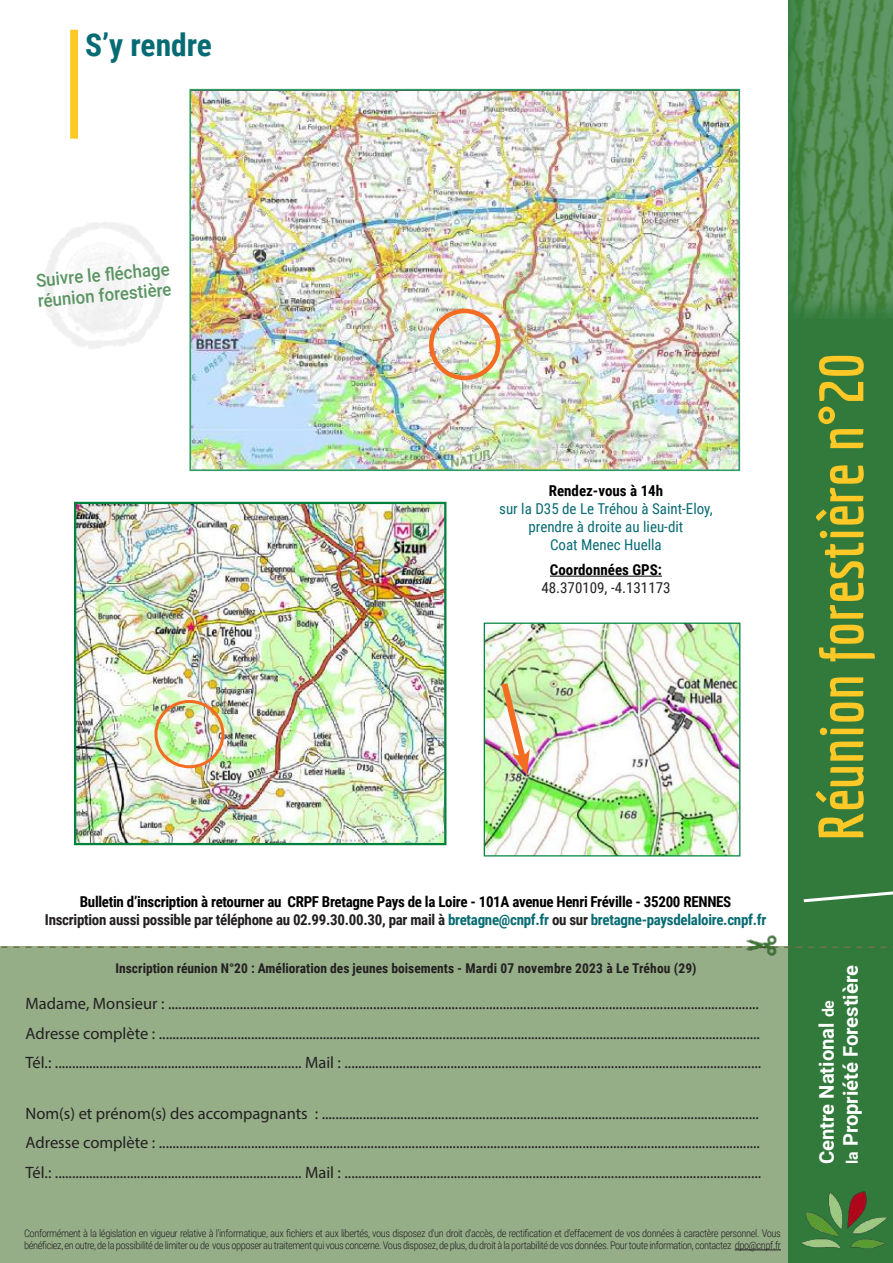
<style>
.page{position:relative;width:893px;height:1263px;background:#fff}
.page>*{position:absolute;margin:0;border:0;box-sizing:border-box;transform-origin:0 0}
.t1{font:700 61.5px "Economica";color:#fec827}
.t2{font:700 31.5px "Roboto Condensed";color:#076b73}
.t3{font:700 20.25px/24.3px "Roboto";color:#fff}
.t4{font:500 18px/20.5px "Roboto";color:#317a3b;scale:.94 1}
.t5{font:16.5px/29.5px "Myriad Pro";color:#231f20}
.t6{font:700 15px/18px "Roboto Condensed";letter-spacing:-.02em;color:#000;text-align:center}
.t7{font:15px/18px "Roboto Condensed";color:#076b73;text-align:center}
.t8{font:700 15px "Roboto Condensed";color:#000}
.t9{font:15px "Roboto Condensed";color:#231f20}
.t10{font:700 13.5px "Roboto Condensed";color:#231f20}
.t11{font:300 10.5px/12.6px "Roboto Condensed";letter-spacing:-.04em;color:#231f20}
.s1{color:#231f20}
.s2{color:#076b73}
.s3{font-size:15.9px}
</style>
<div class="page">
<div style="left:0;top:947px;width:795px;height:316px;background:#95ae88"></div>
<hr style="left:735px;top:1249px;width:46px;height:1px;background:#231f20">
<div style="left:789px;top:0;width:104px;height:1263px;background:#317a3b"></div>
<img style="left:801px;top:1191px;width:87px;height:58px">
<img style="left:788px;top:0;width:105px;height:319px">
<svg style="left:803px;top:891px;width:90px;height:12px"></svg>
<div style="left:70px;top:30px;width:8px;height:109px;background:#fec827;border:2px solid #fec827"></div>
<hr style="left:550px;top:576px;width:112px;height:1px;background:#000">
<img style="left:192px;top:92px;width:545px;height:376px">
<div style="left:189px;top:89px;width:551px;height:382px;border:2px solid #00823f"></div>
<img style="left:77px;top:505px;width:366px;height:337px">
<div style="left:74px;top:502px;width:372px;height:343px;border:2px solid #00823f"></div>
<div style="left:429px;top:309px;width:71px;height:71px;border:4px solid #f36c21;border-radius:50%"></div>
<div style="left:154px;top:700px;width:70px;height:68px;border:3px solid #f36c21;border-radius:50%"></div>
<img style="left:486px;top:624px;width:252px;height:230px">
<div style="left:484px;top:622px;width:256px;height:234px;border:1px solid #00823f"></div>
<img style="left:497px;top:677px;width:34px;height:98px">
<svg style="left:0;top:946px;width:893px;height:2px"></svg>
<img style="left:737px;top:935px;width:50px;height:21px">
<h2 class="t2" style="left:85px;top:22px;width:128px">S’y rendre</h2>
<p class="t4" style="left:35px;top:269px;width:144px;rotate:-5deg">Suivre le fl échage réunion forestière</p>
<p class="t8" style="left:549px;top:480px;width:116px">Rendez-vous à 14h</p>
<p class="t7" style="left:499px;top:499px;width:215px">sur la D35 de Le Tréhou à Saint-Eloy, prendre à droite au lieu-dit<br>Coat Menec Huella</p>
<p class="t8" style="left:550px;top:559px;width:114px">Coordonnées GPS:</p>
<p class="t9" style="left:541px;top:577px;width:131px">48.370109, -4.131173</p>
<p class="t6" style="left:45px;top:892px;width:723px">Bulletin d’inscription à retourner au CRPF Bretagne Pays de la Loire - 101A avenue Henri Fréville - 35200 RENNES<br><span class="s1">Inscription aussi possible par téléphone au 02.99.30.00.30, par mail à</span> <span class="s2">bretagne@cnpf.fr</span> <span class="s1">ou sur</span> <span class="s2">bretagne-paysdelaloire.cnpf.fr</span></p>
<p class="t10" style="left:116px;top:958px;width:583px">Inscription réunion N°20 : Amélioration des jeunes boisements - Mardi 07 novembre 2023 à Le Tréhou (29)</p>
<p class="t5" style="left:26px;top:988px;width:737px">Madame, Monsieur : .............................................................................................................................................................................<br>Adresse complète : ................................................................................................................................................................................<br>Tél.: ........................................................................ Mail : ..........................................................................................................................</p>
<p class="t5" style="left:26px;top:1098px;width:737px">Nom(s) et prénom(s) des accompagnants : ................................................................................................................................<br>Adresse complète : ................................................................................................................................................................................<br>Tél.: ........................................................................ Mail : ..........................................................................................................................</p>
<p class="t11" style="left:24px;top:1226px;width:758px">Conformément à la législation en vigueur relative à l’informatique, aux fichiers et aux libertés, vous disposez d’un droit d’accès, de rectification et d’effacement de vos données à caractère personnel. Vous bénéficiez, en outre, de la possibilité de limiter ou de vous opposer au traitement qui vous concerne. Vous disposez, de plus, du droit à la portabilité de vos données. Pour toute information, contactez dpo@cnpf.fr</p>
<h1 class="t1" style="left:806px;top:841px;width:488px;rotate:-90deg">Réunion forestière n°20</h1>
<p class="t3" style="left:814px;top:1164px;width:200px;rotate:-90deg">Centre National <span class="s3">de<br>la</span> Propriété Forestière</p>
</div>
